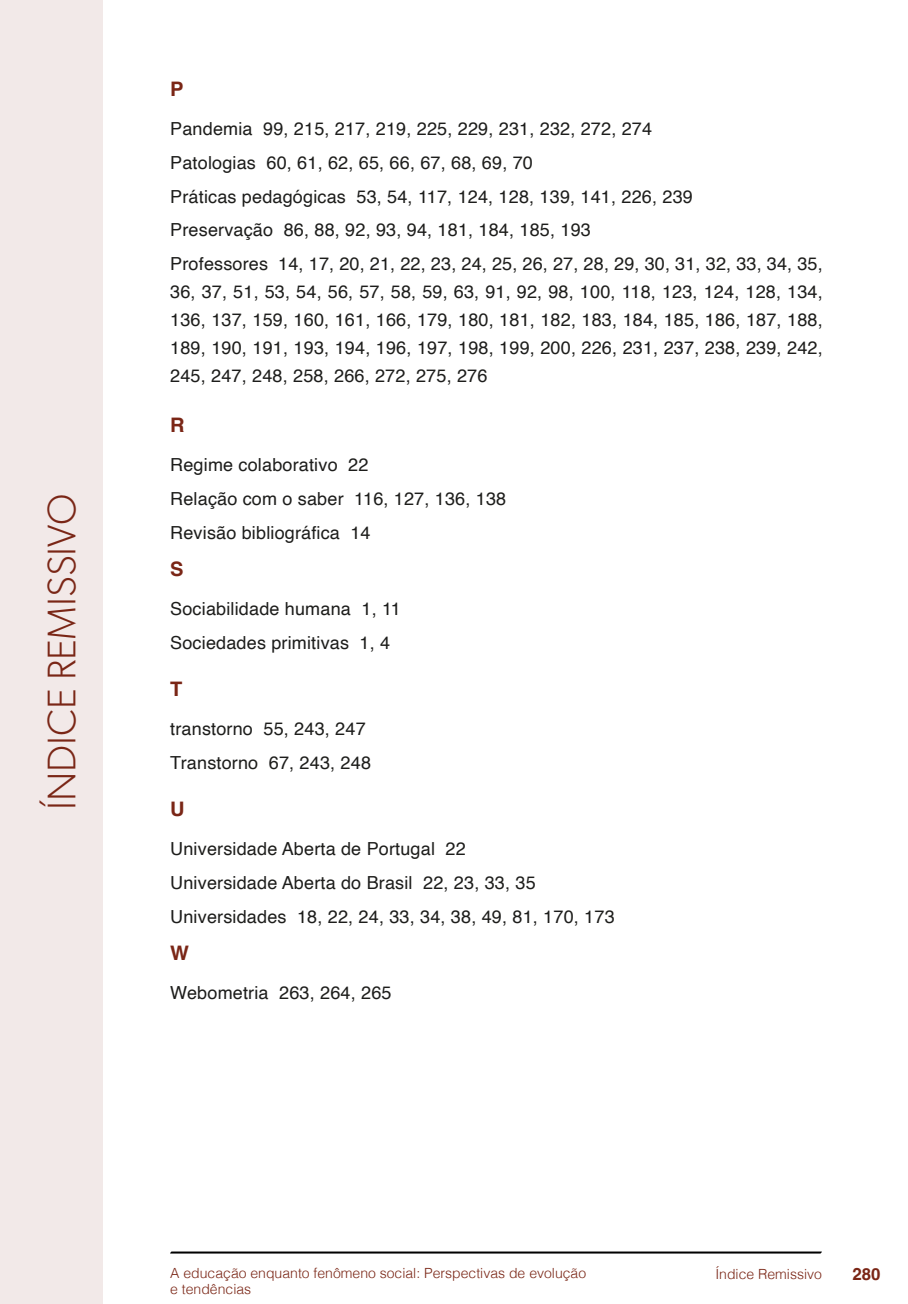
<style>
.page{position:relative;width:908px;height:1304px;background:#fff}
.page>*{position:absolute;margin:0;border:0;box-sizing:border-box;transform-origin:0 0}
.t1{font:300 40px "Gibson";color:#7a2616}
.t2{font:700 20px "Helvetica";color:#7a2616}
.t3{font:18px/33.6px "Helvetica";letter-spacing:.01em;color:#1d1d1b}
.t4{font:700 16.8px "Helvetica";color:#7a2616}
.t5{font:300 14px "Helvetica";color:#7a2616}
</style>
<div class="page">
<svg style="left:170px;top:1251px;width:651px;height:3px;background:#515151"></svg>
<div style="left:0;top:0;width:103px;height:1304px;background:#f2e9e8"></div>
<h1 class="t1" style="left:37px;top:810px;width:317px;rotate:-90deg">ÍNDICE REMISSIVO</h1>
<p class="t2" style="left:170px;top:77px;width:15px">P</p>
<p class="t3" style="left:170px;top:113px;width:653px">Pandemia 99, 215, 217, 219, 225, 229, 231, 232, 272, 274<br>Patologias 60, 61, 62, 65, 66, 67, 68, 69, 70<br>Práticas pedagógicas 53, 54, 117, 124, 128, 139, 141, 226, 239<br>Preservação 86, 88, 92, 93, 94, 181, 184, 185, 193<br>Professores 14, 17, 20, 21, 22, 23, 24, 25, 26, 27, 28, 29, 30, 31, 32, 33, 34, 35,</p>
<p class="t3" style="left:170px;top:278px;width:653px;line-height:28px;text-align:justify">36, 37, 51, 53, 54, 56, 57, 58, 59, 63, 91, 92, 98, 100, 118, 123, 124, 128, 134, 136, 137, 159, 160, 161, 166, 179, 180, 181, 182, 183, 184, 185, 186, 187, 188, 189, 190, 191, 193, 194, 196, 197, 198, 199, 200, 226, 231, 237, 238, 239, 242, 245, 247, 248, 258, 266, 272, 275, 276</p>
<p class="t2" style="left:170px;top:413px;width:16px">R</p>
<p class="t3" style="left:170px;top:449px;width:337px">Regime colaborativo 22<br>Relação com o saber 116, 127, 136, 138<br>Revisão bibliográfica 14</p>
<p class="t2" style="left:170px;top:557px;width:15px">S</p>
<p class="t3" style="left:170px;top:593px;width:232px">Sociabilidade humana 1, 11<br>Sociedades primitivas 1, 4</p>
<p class="t2" style="left:170px;top:677px;width:14px">T</p>
<p class="t3" style="left:170px;top:713px;width:202px">transtorno 55, 243, 247<br>Transtorno 67, 243, 248</p>
<p class="t2" style="left:170px;top:797px;width:16px">U</p>
<p class="t3" style="left:170px;top:833px;width:446px">Universidade Aberta de Portugal 22<br>Universidade Aberta do Brasil 22, 23, 33, 35<br>Universidades 18, 22, 24, 33, 34, 38, 49, 81, 170, 173</p>
<p class="t2" style="left:170px;top:941px;width:20px">W</p>
<p class="t3" style="left:170px;top:977px;width:223px">Webometria 263, 264, 265</p>
<p class="t5" style="left:715px;top:1262px;width:108px">Índice Remissivo</p>
<p class="t5" style="left:170px;top:1261px;width:417px">A educação enquanto fenômeno social: Perspectivas de evolução</p>
<p class="t4" style="left:851px;top:1264px;width:30px">280</p>
<p class="t5" style="left:170px;top:1277px;width:82px">e tendências</p>
</div>
